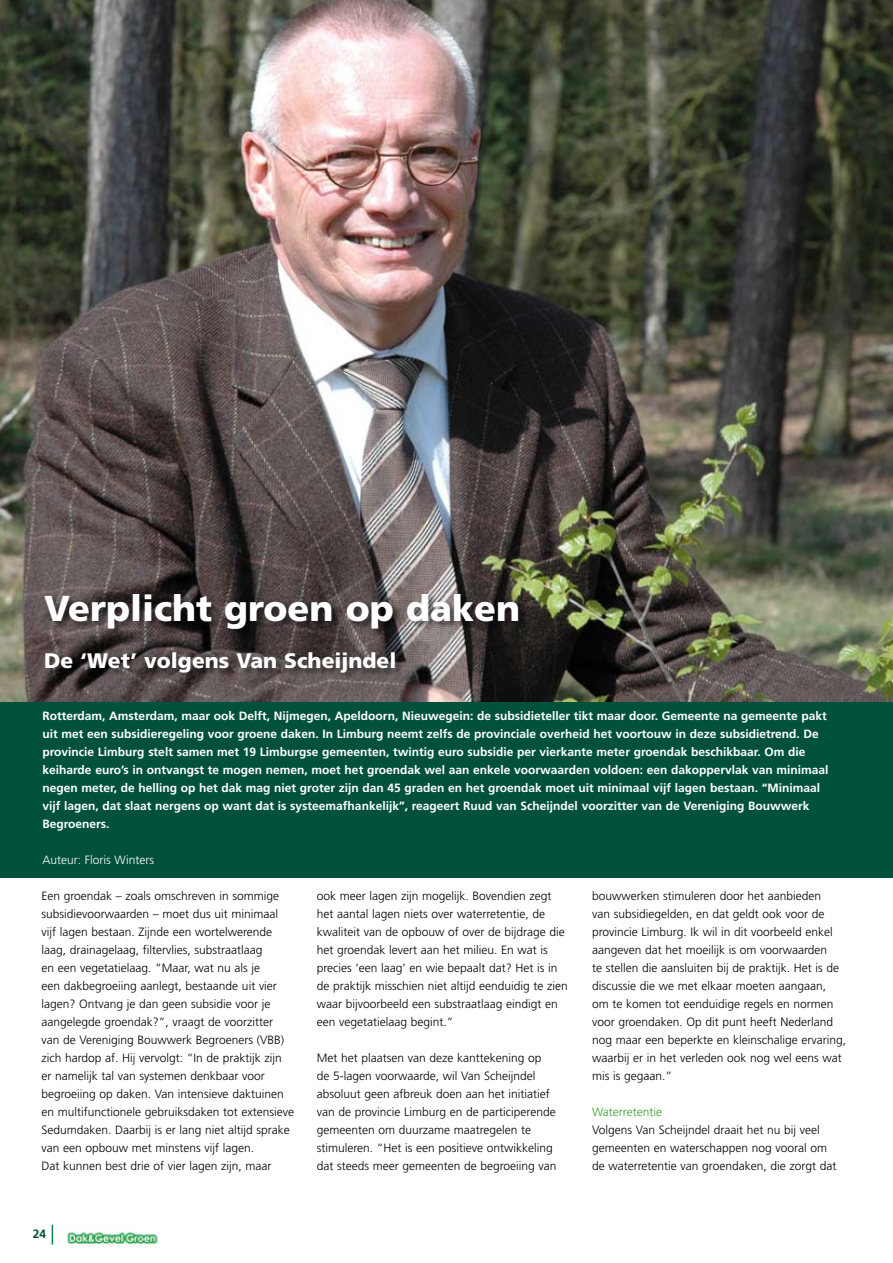
<style>
.page{position:relative;width:893px;height:1263px;background:#fff}
.page>*{position:absolute;margin:0;border:0;box-sizing:border-box;transform-origin:0 0}
.t1{font:900 36px "Frutiger";color:#fff}
.t2{font:900 21px "Frutiger";color:#fff}
.t3{font:300 12px/18px "Frutiger";color:#000}
.t4{font:700 12px/18px "Frutiger";color:#fff}
.t5{font:300 12px "Frutiger";color:#fff}
.t6{font:300 12px "Frutiger";color:#35a32c}
.t7{font:700 12px "Frutiger";color:#00513c}
</style>
<div class="page">
<svg style="left:52px;top:1225px;width:1px;height:19px"></svg>
<img style="left:67px;top:1232px;width:91px;height:13px">
<img style="left:0;top:0;width:893px;height:702px">
<div style="left:44px;top:592px;width:484px;height:46px;background:#000;opacity:.5"></div>
<div style="left:0;top:702px;width:893px;height:175px;background:#00513c"></div>
<hr style="left:892px;top:0;width:1px;height:170px;background:#fecc00">
<div style="left:44px;top:651px;width:361px;height:31px;background:#000;opacity:.5"></div>
<h1 class="t1" style="left:44px;top:586px;width:478px">Verplicht groen op daken</h1>
<h2 class="t2" style="left:44px;top:648px;width:354px">De ‘Wet’ volgens Van Scheijndel</h2>
<p class="t4" style="left:43px;top:707px;width:787px">Rotterdam, Amsterdam, maar ook Delft, Nijmegen, Apeldoorn, Nieuwegein: de subsidieteller tikt maar door. Gemeente na gemeente pakt uit met een subsidieregeling voor groene daken. In Limburg neemt zelfs de provinciale overheid het voortouw in deze subsidietrend. De provincie Limburg stelt samen met 19 Limburgse gemeenten, twintig euro subsidie per vierkante meter groendak beschikbaar. Om die keiharde euro’s in ontvangst te mogen nemen, moet het groendak wel aan enkele voorwaarden voldoen: een dakoppervlak van minimaal negen meter, de helling op het dak mag niet groter zijn dan 45 graden en het groendak moet uit minimaal vijf lagen bestaan. “Minimaal vijf lagen, dat slaat nergens op want dat is systeemafhankelijk”, reageert Ruud van Scheijndel voorzitter van de Vereniging Bouwwerk Begroeners.</p>
<p class="t5" style="left:43px;top:853px;width:113px">Auteur: Floris Winters</p>
<p class="t3" style="left:41px;top:887px;width:254px">Een groendak – zoals omschreven in sommige subsidievoorwaarden – moet dus uit minimaal vijf lagen bestaan. Zijnde een wortelwerende laag, drainagelaag, filtervlies, substraatlaag<br>en een vegetatielaag. “Maar, wat nu als je<br>een dakbegroeiing aanlegt, bestaande uit vier lagen? Ontvang je dan geen subsidie voor je aangelegde groendak?”, vraagt de voorzitter van de Vereniging Bouwwerk Begroeners (VBB) zich hardop af. Hij vervolgt: “In de praktijk zijn er namelijk tal van systemen denkbaar voor begroeiing op daken. Van intensieve daktuinen en multifunctionele gebruiksdaken tot extensieve Sedumdaken. Daarbij is er lang niet altijd sprake van een opbouw met minstens vijf lagen.<br>Dat kunnen best drie of vier lagen zijn, maar</p>
<p class="t3" style="left:317px;top:887px;width:253px">ook meer lagen zijn mogelijk. Bovendien zegt het aantal lagen niets over waterretentie, de kwaliteit van de opbouw of over de bijdrage die het groendak levert aan het milieu. En wat is precies ‘een laag’ en wie bepaalt dat? Het is in de praktijk misschien niet altijd eenduidig te zien waar bijvoorbeeld een substraatlaag eindigt en een vegetatielaag begint.”</p>
<p class="t3" style="left:317px;top:1049px;width:241px">Met het plaatsen van deze kanttekening op de 5-lagen voorwaarde, wil Van Scheijndel absoluut geen afbreuk doen aan het initiatief van de provincie Limburg en de participerende gemeenten om duurzame maatregelen te stimuleren. “Het is een positieve ontwikkeling dat steeds meer gemeenten de begroeiing van</p>
<p class="t7" style="left:33px;top:1227px;width:15px">24</p>
<p class="t3" style="left:592px;top:887px;width:256px">bouwwerken stimuleren door het aanbieden<br>van subsidiegelden, en dat geldt ook voor de provincie Limburg. Ik wil in dit voorbeeld enkel aangeven dat het moeilijk is om voorwaarden<br>te stellen die aansluiten bij de praktijk. Het is de discussie die we met elkaar moeten aangaan,<br>om te komen tot eenduidige regels en normen voor groendaken. Op dit punt heeft Nederland nog maar een beperkte en kleinschalige ervaring, waarbij er in het verleden ook nog wel eens wat mis is gegaan.”</p>
<p class="t6" style="left:592px;top:1105px;width:71px">Waterretentie</p>
<p class="t3" style="left:592px;top:1121px;width:246px">Volgens Van Scheijndel draait het nu bij veel gemeenten en waterschappen nog vooral om de waterretentie van groendaken, die zorgt dat</p>
</div>
